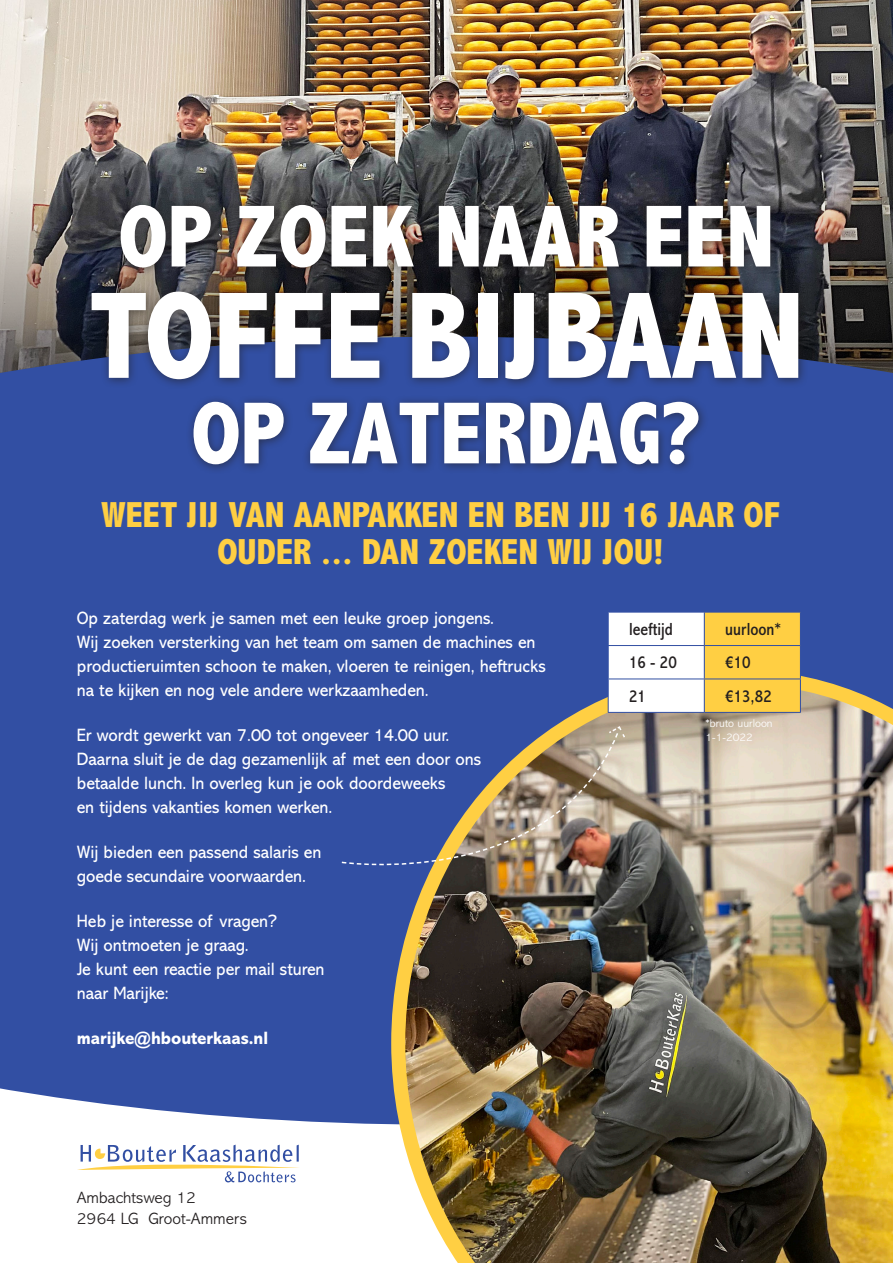
<style>
.page{position:relative;width:893px;height:1263px;background:#fff}
.page>*{position:absolute;margin:0;border:0;box-sizing:border-box;transform-origin:0 0}
.t1{font:800 condensed 124.65px "Abadi MT Pro";color:#fff}
.t2{font:800 condensed 88.95px "Abadi MT Pro";color:#fff}
.t3{font:800 condensed 36.6px/36.6px "Abadi MT Pro";color:#ffcf43;text-align:center}
.t4{font:18px/24px "Abadi MT Pro";color:#fff;scale:.94 1}
.t5{font:800 18px "Abadi MT Pro";color:#fff;scale:.94 1}
.t6{font:condensed 17.7px "Abadi MT Pro";color:#231f20}
.t7{font:300 16.5px "Abadi MT Pro";color:#231f20}
.t8{font:300 11.4px/13.6px "Abadi MT Pro";color:#fff}
</style>
<div class="page">
<img style="left:0;top:0;width:893px;height:171px">
<img style="left:0;top:171px;width:893px;height:166px">
<div style="left:0;top:337px;width:893px;height:788px;background:#324fa3"></div>
<svg style="left:77px;top:1144px;width:222px;height:38px"></svg>
<div style="left:84px;top:197px;width:724px;height:277px;background:#231f20;opacity:.6"></div>
<img style="left:391px;top:670px;width:502px;height:593px">
<img style="left:340px;top:725px;width:286px;height:167px">
<svg style="left:609px;top:613px;width:191px;height:99px"></svg>
<hr style="left:608px;top:612px;width:96px;height:1px;background:#324fa3">
<hr style="left:608px;top:612px;width:1px;height:33px;background:#324fa3">
<hr style="left:704px;top:612px;width:97px;height:1px;background:#324fa3">
<hr style="left:704px;top:612px;width:1px;height:33px;background:#324fa3">
<hr style="left:800px;top:612px;width:1px;height:33px;background:#324fa3">
<hr style="left:608px;top:645px;width:96px;height:1px;background:#324fa3">
<hr style="left:608px;top:646px;width:1px;height:33px;background:#324fa3">
<hr style="left:704px;top:645px;width:97px;height:1px;background:#324fa3">
<hr style="left:704px;top:646px;width:1px;height:33px;background:#324fa3">
<hr style="left:800px;top:646px;width:1px;height:33px;background:#324fa3">
<hr style="left:608px;top:679px;width:96px;height:1px;background:#324fa3">
<hr style="left:608px;top:679px;width:1px;height:33px;background:#324fa3">
<hr style="left:704px;top:679px;width:97px;height:1px;background:#324fa3">
<hr style="left:704px;top:679px;width:1px;height:33px;background:#324fa3">
<hr style="left:800px;top:679px;width:1px;height:33px;background:#324fa3">
<hr style="left:608px;top:712px;width:96px;height:1px;background:#324fa3">
<hr style="left:704px;top:712px;width:97px;height:1px;background:#324fa3">
<p class="t2" style="left:119px;top:188px;width:657px">OP ZOEK NAAR EEN</p>
<p class="t1" style="left:89px;top:268px;width:717px">TOFFE BIJBAAN</p>
<p class="t2" style="left:191px;top:385px;width:511px">OP ZATERDAG?</p>
<p class="t3" style="left:101px;top:498px;width:680px">WEET JIJ VAN AANPAKKEN EN BEN JIJ 16 JAAR OF<br>OUDER ... DAN ZOEKEN WIJ JOU!</p>
<p class="t4" style="left:77px;top:606px;width:445px">Op zaterdag werk je samen met een leuke groep jongens.</p>
<p class="t4" style="left:77px;top:630px;width:500px">Wij zoeken versterking van het team om samen de machines en productieruimten schoon te maken, vloeren te reinigen, heftrucks na te kijken en nog vele andere werkzaamheden.</p>
<p class="t4" style="left:77px;top:723px;width:398px">Er wordt gewerkt van 7.00 tot ongeveer 14.00 uur.</p>
<p class="t4" style="left:77px;top:747px;width:432px">Daarna sluit je de dag gezamenlijk af met een door ons</p>
<p class="t4" style="left:77px;top:771px;width:394px">betaalde lunch. In overleg kun je ook doordeweeks</p>
<p class="t4" style="left:77px;top:795px;width:273px">en tijdens vakanties komen werken.</p>
<p class="t4" style="left:77px;top:840px;width:262px">Wij bieden een passend salaris en</p>
<p class="t4" style="left:77px;top:864px;width:245px">goede secundaire voorwaarden.</p>
<p class="t4" style="left:77px;top:909px;width:214px">Heb je interesse of vragen?</p>
<p class="t4" style="left:77px;top:933px;width:184px">Wij ontmoeten je graag.</p>
<p class="t4" style="left:77px;top:957px;width:265px">Je kunt een reactie per mail sturen</p>
<p class="t4" style="left:77px;top:981px;width:99px">naar Marijke:</p>
<p class="t5" style="left:77px;top:1028px;width:205px">marijke@hbouterkaas.nl</p>
<p class="t7" style="left:77px;top:1188px;width:121px">Ambachtsweg 12</p>
<p class="t7" style="left:77px;top:1209px;width:172px">2964 LG Groot-Ammers</p>
<p class="t6" style="left:629px;top:619px;width:45px">leeftijd</p>
<p class="t6" style="left:725px;top:619px;width:57px">uurloon*</p>
<p class="t6" style="left:629px;top:653px;width:49px">16 - 20</p>
<p class="t6" style="left:725px;top:653px;width:27px">€10</p>
<p class="t6" style="left:629px;top:686px;width:18px">21</p>
<p class="t6" style="left:725px;top:686px;width:48px">€13,82</p>
<p class="t8" style="left:705px;top:717px;width:69px">*bruto uurloon<br>1-1-2022</p>
</div>
